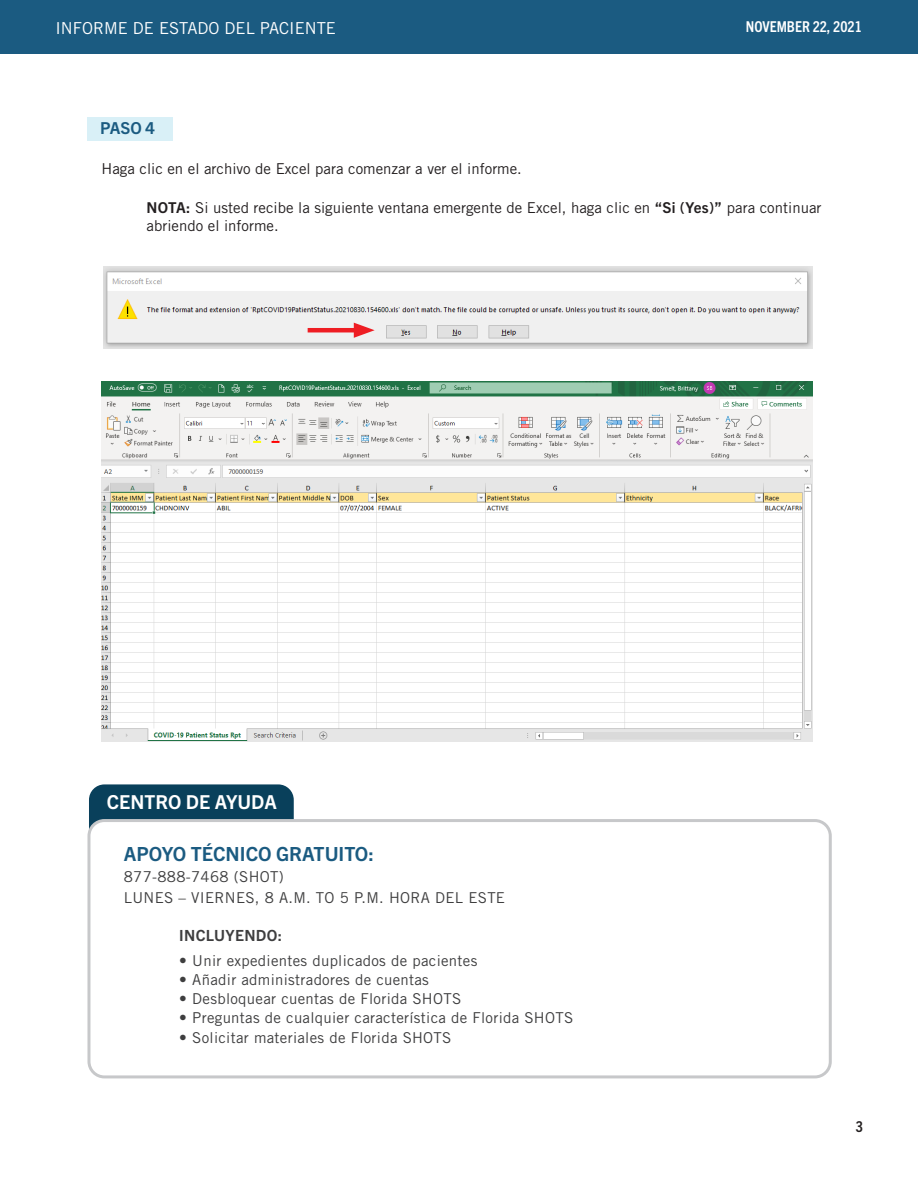
<style>
.page{position:relative;width:918px;height:1188px;background:#fff}
.page>*{position:absolute;margin:0;border:0;box-sizing:border-box;transform-origin:0 0}
.t1{font:700 19.5px "Trade Gothic Next LT Pro";color:#1b5b81}
.t2{font:700 19.2px "Trade Gothic Next LT Pro";color:#fff}
.t3{font:16.5px "Trade Gothic";color:#fff}
.t4{font:700 16.5px "Trade Gothic Next LT Pro";color:#1b5b81}
.t5{font:700 15.45px "Trade Gothic Next LT Pro";letter-spacing:.02em;color:#3e3e3f}
.t6{font:15px "Trade Gothic";letter-spacing:.02em;color:#3e3e3f}
.t7{font:15px/18px "Trade Gothic";color:#231f20}
.t8{font:700 condensed 15px "Trade Gothic Next LT Pro";color:#fff}
.t9{font:700 condensed 15px "Trade Gothic Next LT Pro";color:#231f20}
.s1{font-family:"Trade Gothic Next LT Pro";font-weight:700}
.s2{font-size:15.45px}
</style>
<div class="page">
<div style="left:0;top:0;width:918px;height:54px;background:#1b5b81"></div>
<div style="left:89px;top:784px;width:205px;height:70px;background:#09405b;border-radius:15px"></div>
<div style="left:89px;top:821px;width:741px;height:256px;background:#fff;border-radius:15px"></div>
<div style="left:87px;top:819px;width:745px;height:259px;border:3px solid #c7c8ca;border-radius:15px"></div>
<div style="left:87px;top:117px;width:86px;height:23px;background:#d9f0f7"></div>
<img style="left:103px;top:266px;width:710px;height:82px">
<hr style="left:308px;top:328px;width:54px;height:4px;background:#ee1d23">
<svg style="left:354px;top:323px;width:21px;height:15px"></svg>
<img style="left:102px;top:382px;width:711px;height:359px">
<p class="t3" style="left:56px;top:18px;width:282px">INFORME DE ESTADO DEL PACIENTE</p>
<h2 class="t4" style="left:100px;top:117px;width:56px">PASO 4</h2>
<p class="t8" style="left:746px;top:16px;width:117px">NOVEMBER 22, 2021</p>
<p class="t7" style="left:102px;top:160px;width:422px">Haga clic en el archivo de Excel para comenzar a ver el informe.</p>
<p class="t7" style="left:147px;top:199px;width:676px"><span class="s1">NOTA:</span> Si usted recibe la siguiente ventana emergente de Excel, haga clic en <span class="s1">“Si (Yes)”</span> para continuar abriendo el informe.</p>
<h2 class="t2" style="left:107px;top:788px;width:172px">CENTRO DE AYUDA</h2>
<p class="t1" style="left:124px;top:840px;width:252px">APOYO TÉCNICO GRATUITO:</p>
<p class="t6" style="left:124px;top:867px;width:161px">877-888-7468 (SHOT)</p>
<p class="t6" style="left:124px;top:888px;width:383px">LUNES – VIERNES, 8 A.M. TO 5 P.M. HORA DEL ESTE</p>
<p class="t5" style="left:179px;top:924px;width:104px">INCLUYENDO:</p>
<p class="t6" style="left:179px;top:951px;width:300px"><span class="s2">•</span> Unir expedientes duplicados de pacientes</p>
<p class="t6" style="left:179px;top:971px;width:251px"><span class="s2">•</span> Añadir administradores de cuentas</p>
<p class="t6" style="left:179px;top:990px;width:283px"><span class="s2">•</span> Desbloquear cuentas de Florida SHOTS</p>
<p class="t6" style="left:179px;top:1009px;width:395px"><span class="s2">•</span> Preguntas de cualquier característica de Florida SHOTS</p>
<p class="t6" style="left:179px;top:1028px;width:274px"><span class="s2">•</span> Solicitar materiales de Florida SHOTS</p>
<p class="t9" style="left:856px;top:1116px;width:9px">3</p>
</div>
